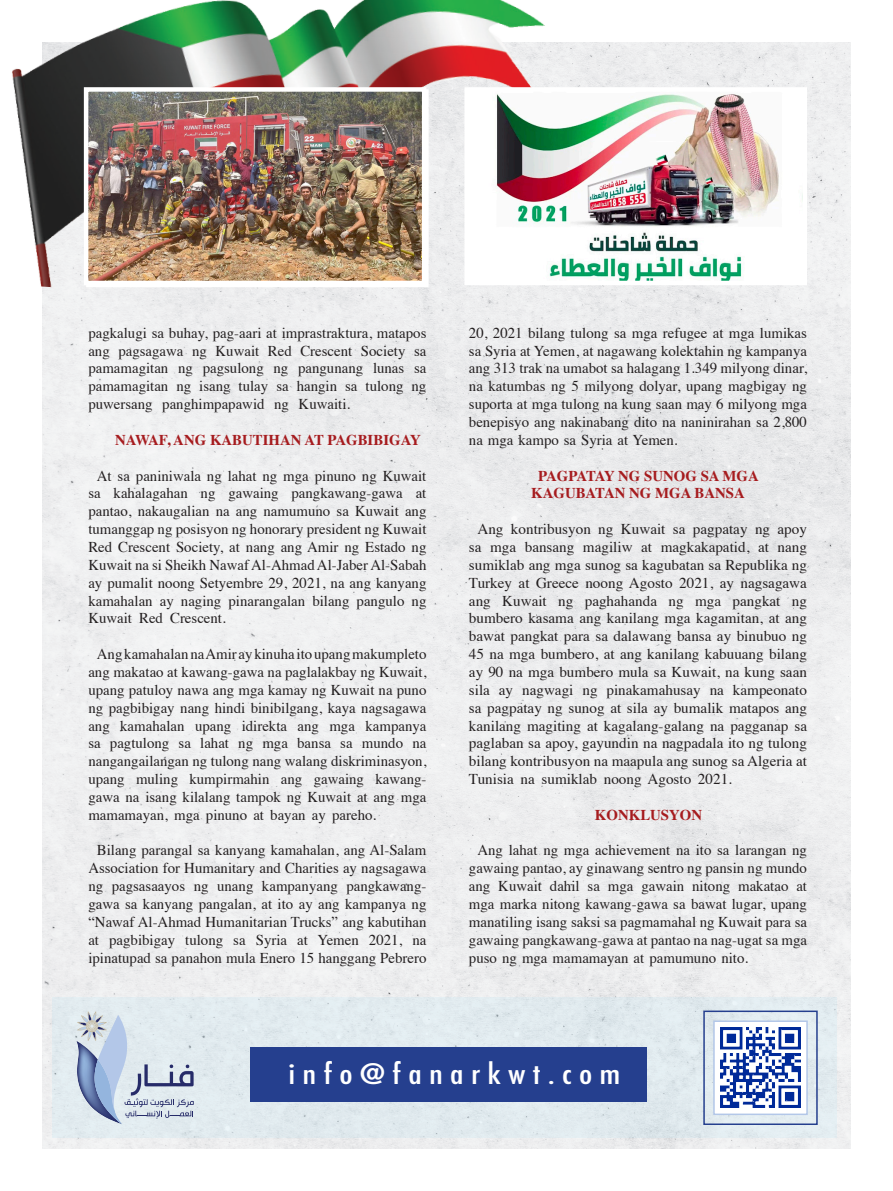
<style>
.page{position:relative;width:893px;height:1191px;background:#fff}
.page>*{position:absolute;margin:0;border:0;box-sizing:border-box;transform-origin:0 0}
.t1{font:500 condensed 27.45px "Futura";letter-spacing:.21em;color:#fff;scale:1.25 1}
.body{font:15px/17.9px "Times";color:#231f20;text-align:justify}
.head_line{font:700 15px/17.9px "Times";color:#a61c1f}
</style>
<div class="page">
<img style="left:43px;top:43px;width:807px;height:1105px">
<img style="left:12px;top:0;width:709px;height:330px">
<img style="left:89px;top:92px;width:332px;height:188px">
<div style="left:84px;top:87px;width:342px;height:198px;border:4px solid #fff"></div>
<img style="left:469px;top:92px;width:333px;height:188px">
<div style="left:53px;top:997px;width:784px;height:140px;background:#e1eaef"></div>
<svg style="left:77px;top:1011px;width:117px;height:113px"></svg>
<div style="left:703px;top:1010px;width:115px;height:115px;border:2px solid #253f8e"></div>
<div style="left:713px;top:1020px;width:95px;height:95px;background:#fff;border:2px solid #b3c7e8"></div>
<img style="left:721px;top:1028px;width:79px;height:79px">
<div style="left:250px;top:1047px;width:396px;height:54px;background:#253f8e"></div>
<p class="body" style="left:88px;top:322px;width:340px">pagkalugi sa buhay, pag-aari at imprastraktura, matapos ang pagsagawa ng Kuwait Red Crescent Society sa pamamagitan ng pagsulong ng pangunang lunas sa pamamagitan ng isang tulay sa hangin sa tulong ng puwersang panghimpapawid ng Kuwaiti.</p>
<p class="head_line" style="left:115px;top:429px;width:307px">NAWAF, ANG KABUTIHAN AT PAGBIBIGAY</p>
<p class="body" style="left:88px;top:465px;width:340px;text-indent:9px">At sa paniniwala ng lahat ng mga pinuno ng Kuwait sa kahalagahan ng gawaing pangkawang-gawa at pantao, nakaugalian na ang namumuno sa Kuwait ang tumanggap ng posisyon ng honorary president ng Kuwait Red Crescent Society, at nang ang Amir ng Estado ng Kuwait na si Sheikh Nawaf Al-Ahmad Al-Jaber Al-Sabah ay pumalit noong Setyembre 29, 2021, na ang kanyang kamahalan ay naging pinarangalan bilang pangulo ng Kuwait Red Crescent.</p>
<p class="body" style="left:88px;top:644px;width:340px;text-indent:9px">Ang kamahalan na Amir ay kinuha ito upang makumpleto ang makatao at kawang-gawa na paglalakbay ng Kuwait, upang patuloy nawa ang mga kamay ng Kuwait na puno ng pagbibigay nang hindi binibilgang, kaya nagsagawa ang kamahalan upang idirekta ang mga kampanya sa pagtulong sa lahat ng mga bansa sa mundo na nangangailangan ng tulong nang walang diskriminasyon, upang muling kumpirmahin ang gawaing kawang&shy;gawa na isang kilalang tampok ng Kuwait at ang mga mamamayan, mga pinuno at bayan ay pareho.</p>
<p class="body" style="left:88px;top:840px;width:340px;text-align:center">Bilang parangal sa kanyang kamahalan, ang Al-Salam Association for Humanitary and Charities ay nagsagawa ng pagsasaayos ng unang kampanyang pangkawang&shy;gawa sa kanyang pangalan, at ito ay ang kampanya ng “Nawaf Al-Ahmad Humanitarian Trucks” ang kabutihan at pagbibigay tulong sa Syria at Yemen 2021, na ipinatupad sa panahon mula Enero 15 hanggang Pebrero</p>
<p class="body" style="left:469px;top:322px;width:340px">20, 2021 bilang tulong sa mga refugee at mga lumikas sa Syria at Yemen, at nagawang kolektahin ng kampanya ang 313 trak na umabot sa halagang 1.349 milyong dinar, na katumbas ng 5 milyong dolyar, upang magbigay ng suporta at mga tulong na kung saan may 6 milyong mga benepisyo ang nakinabang dito na naninirahan sa 2,800 na mga kampo sa Syria at Yemen.</p>
<p class="head_line" style="left:531px;top:465px;width:229px;text-indent:7px">PAGPATAY NG SUNOG SA MGA<br>KAGUBATAN NG MGA BANSA</p>
<p class="body" style="left:469px;top:519px;width:340px;text-indent:9px">Ang kontribusyon ng Kuwait sa pagpatay ng apoy sa mga bansang magiliw at magkakapatid, at nang sumiklab ang mga sunog sa kagubatan sa Republika ng Turkey at Greece noong Agosto 2021, ay nagsagawa ang Kuwait ng paghahanda ng mga pangkat ng bumbero kasama ang kanilang mga kagamitan, at ang bawat pangkat para sa dalawang bansa ay binubuo ng 45 na mga bumbero, at ang kanilang kabuuang bilang ay 90 na mga bumbero mula sa Kuwait, na kung saan sila ay nagwagi ng pinakamahusay na kampeonato sa pagpatay ng sunog at sila ay bumalik matapos ang kanilang magiting at kagalang-galang na pagganap sa paglaban sa apoy, gayundin na nagpadala ito ng tulong bilang kontribusyon na maapula ang sunog sa Algeria at Tunisia na sumiklab noong Agosto 2021.</p>
<p class="head_line" style="left:595px;top:804px;width:109px">KONKLUSYON</p>
<p class="body" style="left:469px;top:840px;width:340px;text-indent:9px">Ang lahat ng mga achievement na ito sa larangan ng gawaing pantao, ay ginawang sentro ng pansin ng mundo ang Kuwait dahil sa mga gawain nitong makatao at mga marka nitong kawang-gawa sa bawat lugar, upang manatiling isang saksi sa pagmamahal ng Kuwait para sa gawaing pangkawang-gawa at pantao na nag-ugat sa mga puso ng mga mamamayan at pamumuno nito.</p>
<p class="t1" style="left:288px;top:1056px;width:267px">info@fanarkwt.com</p>
</div>
